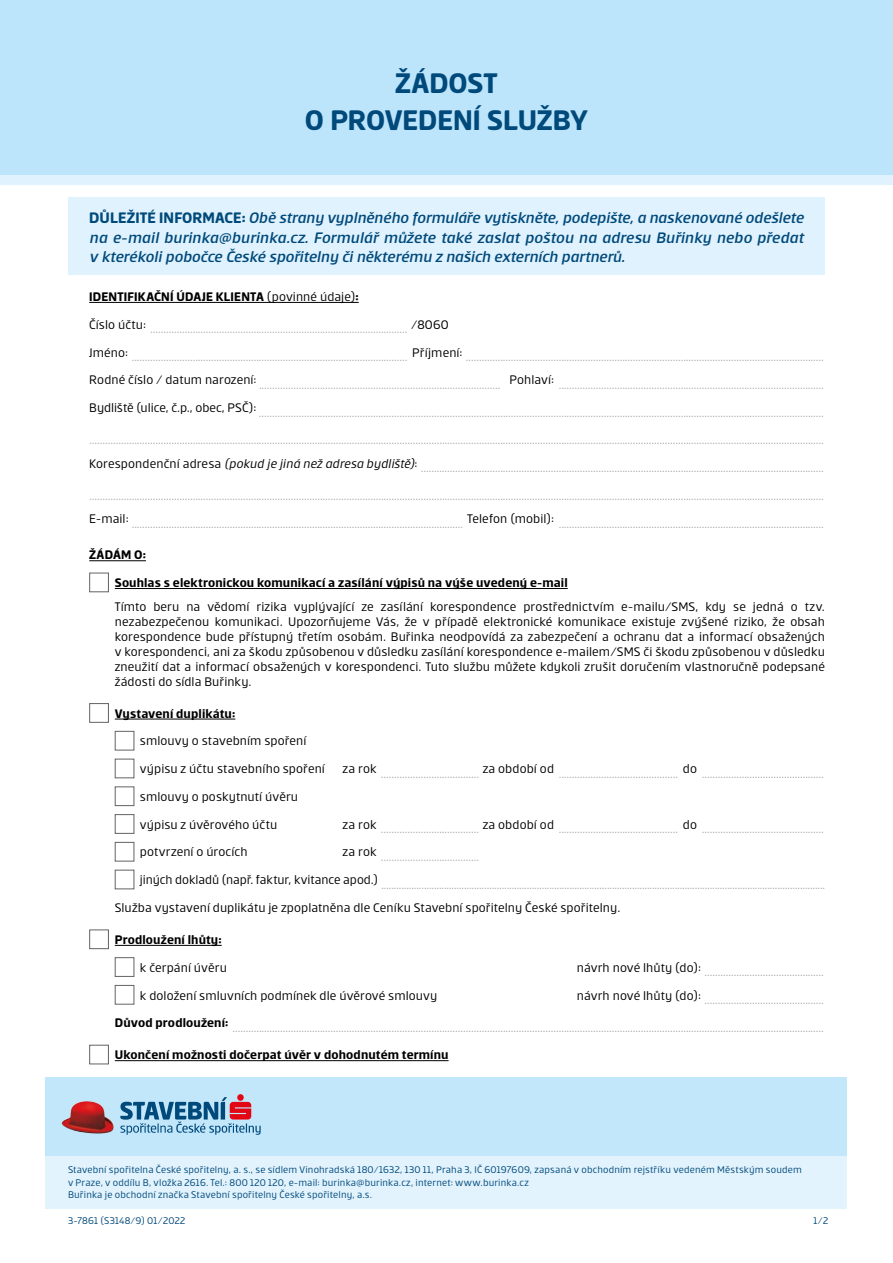
<style>
.page{position:relative;width:893px;height:1263px;background:#fff}
.page>*{position:absolute;margin:0;border:0;box-sizing:border-box;transform-origin:0 0}
.t1{font:700 30.75px/36.9px "Erste";letter-spacing:-.005em;color:#00497b;text-align:center}
.t2{font:italic 500 16.5px/19.8px "Erste";letter-spacing:-.005em;color:#00497b;text-align:justify}
.t3{font:13.5px/15px "Erste";letter-spacing:.005em;color:#000;text-align:justify}
.t4{font:700 13.5px "Erste";letter-spacing:.01em;color:#000}
.t5{font:12px "Erste";color:#9d9d9c}
.t6{font:10.5px "Erste";letter-spacing:.015em;color:#00497b}
.s1{font-weight:700;font-style:normal}
.s2{font-weight:400}
</style>
<div class="page">
<div style="left:68px;top:198px;width:757px;height:77px;background:#dff2fd"></div>
<div style="left:46px;top:1077px;width:801px;height:78px;background:#bce4fa"></div>
<svg style="left:120px;top:1094px;width:141px;height:41px"></svg>
<img style="left:61px;top:1101px;width:53px;height:33px">
<div style="left:46px;top:1156px;width:801px;height:53px;background:#dff2fd"></div>
<hr style="left:89px;top:302px;width:270px;height:1px;background:#000">
<hr style="left:89px;top:560px;width:57px;height:1px;background:#000">
<hr style="left:115px;top:588px;width:453px;height:1px;background:#000">
<hr style="left:115px;top:719px;width:120px;height:1px;background:#000">
<hr style="left:115px;top:945px;width:107px;height:1px;background:#000">
<hr style="left:115px;top:1060px;width:334px;height:1px;background:#000">
<div style="left:89px;top:573px;width:20px;height:19px;border:1px solid #646363"></div>
<div style="left:89px;top:703px;width:20px;height:20px;border:1px solid #646363"></div>
<div style="left:115px;top:731px;width:19px;height:19px;border:1px solid #646363"></div>
<div style="left:115px;top:759px;width:19px;height:19px;border:1px solid #646363"></div>
<div style="left:115px;top:786px;width:19px;height:20px;border:1px solid #646363"></div>
<div style="left:115px;top:814px;width:19px;height:20px;border:1px solid #646363"></div>
<div style="left:115px;top:842px;width:19px;height:19px;border:1px solid #646363"></div>
<div style="left:115px;top:870px;width:19px;height:19px;border:1px solid #646363"></div>
<div style="left:89px;top:929px;width:20px;height:20px;border:1px solid #646363"></div>
<div style="left:115px;top:957px;width:19px;height:20px;border:1px solid #646363"></div>
<div style="left:115px;top:985px;width:19px;height:19px;border:1px solid #646363"></div>
<div style="left:89px;top:1045px;width:20px;height:19px;border:1px solid #646363"></div>
<div style="left:0;top:167px;width:893px;height:17px;background:#dff2fd"></div>
<div style="left:0;top:0;width:893px;height:175px;background:#bce4fa"></div>
<p class="t1" style="left:305px;top:65px;width:285px">ŽÁDOST<br>O PROVEDENÍ SLUŽBY</p>
<p class="t2" style="left:89px;top:207px;width:716px"><span class="s1">DŮLEŽITÉ INFORMACE:</span> Obě strany vyplněného formuláře vytiskněte, podepište, a naskenované odešlete na e-mail burinka@burinka.cz. Formulář můžete také zaslat poštou na adresu Buřinky nebo předat v kterékoli pobočce České spořitelny či některému z našich externích partnerů.</p>
<p class="t4" style="left:89px;top:290px;width:271px">IDENTIFIKAČNÍ ÚDAJE KLIENTA <span class="s2">(povinné údaje)</span>:</p>
<p class="t5" style="left:89px;top:323px;width:361px"><sup>Číslo</sup> <sup>účtu:</sup> ................................................................................................. <sup>/8060</sup></p>
<p class="t5" style="left:89px;top:351px;width:736px"><sup>Jméno:</sup> ........................................................................................................ <sup>Příjmení:</sup> .......................................................................................................................................</p>
<p class="t5" style="left:89px;top:379px;width:736px"><sup>Rodné</sup> <sup>číslo</sup> <sup>/</sup> <sup>datum</sup> <sup>narození:</sup> ........................................................................................... <sup>Pohlaví:</sup> ....................................................................................................</p>
<p class="t5" style="left:89px;top:407px;width:736px"><sup>Bydliště</sup> <sup>(ulice,</sup> <sup>č.p.,</sup> <sup>obec,</sup> <sup>PSČ):</sup> .....................................................................................................................................................................................................................</p>
<p class="t5" style="left:89px;top:434px;width:736px">.....................................................................................................................................................................................................................................................................................</p>
<p class="t5" style="left:89px;top:462px;width:736px"><sup>Korespondenční</sup> <sup>adresa</sup> <sup>(pokud</sup> <sup>je</sup> <sup>jiná</sup> <sup>než</sup> <sup>adresa</sup> <sup>bydliště)</sup><sup>:</sup> ........................................................................................................................................................</p>
<p class="t5" style="left:89px;top:490px;width:736px">.....................................................................................................................................................................................................................................................................................</p>
<p class="t5" style="left:89px;top:518px;width:736px"><sup>E-mail:</sup> ............................................................................................................................. <sup>Telefon</sup> <sup>(mobil):</sup> ....................................................................................................</p>
<p class="t4" style="left:89px;top:548px;width:58px">ŽÁDÁM O:</p>
<p class="t4" style="left:115px;top:576px;width:454px">Souhlas s elektronickou komunikací a zasílání výpisů na výše uvedený e-mail</p>
<p class="t3" style="left:115px;top:599px;width:712px">Tímto beru na vědomí rizika vyplývající ze zasílání korespondence prostřednictvím e-mailu/SMS, kdy se jedná o tzv. nezabezpečenou komunikaci. Upozorňujeme Vás, že v případě elektronické komunikace existuje zvýšené riziko, že obsah korespondence bude přístupný třetím osobám. Buřinka neodpovídá za zabezpečení a ochranu dat a informací obsažených v korespondenci, ani za škodu způsobenou v důsledku zasílání korespondence e-mailem/SMS či škodu způsobenou v důsledku zneužití dat a informací obsažených v korespondenci. Tuto službu můžete kdykoli zrušit doručením vlastnoručně podepsané žádosti do sídla Buřinky.</p>
<p class="t4" style="left:115px;top:706px;width:122px">Vystavení duplikátu:</p>
<p class="t3" style="left:140px;top:733px;width:168px">smlouvy o stavebním spoření</p>
<p class="t3" style="left:140px;top:761px;width:187px">výpisu z účtu stavebního spoření</p>
<p class="t5" style="left:343px;top:768px;width:483px"><sup>za</sup> <sup>rok</sup> ..................................... <sup>za</sup> <sup>období</sup> <sup>od</sup> ............................................. <sup>do</sup> ..............................................</p>
<p class="t3" style="left:140px;top:789px;width:160px">smlouvy o poskytnutí úvěru</p>
<p class="t3" style="left:140px;top:817px;width:139px">výpisu z úvěrového účtu</p>
<p class="t5" style="left:343px;top:823px;width:483px"><sup>za</sup> <sup>rok</sup> ..................................... <sup>za</sup> <sup>období</sup> <sup>od</sup> ............................................. <sup>do</sup> ..............................................</p>
<p class="t3" style="left:140px;top:844px;width:109px">potvrzení o úrocích</p>
<p class="t5" style="left:343px;top:851px;width:138px"><sup>za</sup> <sup>rok</sup> .....................................</p>
<p class="t5" style="left:140px;top:879px;width:687px"><sup>jiných</sup> <sup>dokladů</sup> <sup>(např.</sup> <sup>faktur,</sup> <sup>kvitance</sup> <sup>apod.)</sup> .................................................................................................................................................................................</p>
<p class="t3" style="left:115px;top:900px;width:507px">Služba vystavení duplikátu je zpoplatněna dle Ceníku Stavební spořitelny České spořitelny.</p>
<p class="t4" style="left:115px;top:933px;width:108px">Prodloužení lhůty:</p>
<p class="t3" style="left:140px;top:960px;width:88px">k čerpání úvěru</p>
<p class="t5" style="left:577px;top:966px;width:249px"><sup>návrh</sup> <sup>nové</sup> <sup>lhůty</sup> <sup>(do):</sup> .............................................</p>
<p class="t3" style="left:140px;top:987px;width:299px">k doložení smluvních podmínek dle úvěrové smlouvy</p>
<p class="t5" style="left:577px;top:994px;width:249px"><sup>návrh</sup> <sup>nové</sup> <sup>lhůty</sup> <sup>(do):</sup> .............................................</p>
<p class="t5" style="left:115px;top:1022px;width:711px"><sup>Důvod</sup> <sup>prodloužení:</sup> ...............................................................................................................................................................................................................................</p>
<p class="t4" style="left:115px;top:1048px;width:335px">Ukončení možnosti dočerpat úvěr v dohodnutém termínu</p>
<p class="t6" style="left:68px;top:1164px;width:735px">Stavební spořitelna České spořitelny, a. s., se sídlem Vinohradská 180/1632, 130 11, Praha 3, IČ 60197609, zapsaná v obchodním rejstříku vedeném Městským soudem</p>
<p class="t6" style="left:68px;top:1177px;width:462px">v Praze, v oddílu B, vložka 2616. Tel.: 800 120 120, e-mail: burinka@burinka.cz, internet: www.burinka.cz</p>
<p class="t6" style="left:68px;top:1190px;width:306px">Buřinka je obchodní značka Stavební spořitelny České spořitelny, a.s.</p>
<p class="t6" style="left:68px;top:1215px;width:119px">3-7861 (S3148/9) 01/2022</p>
<p class="t6" style="left:813px;top:1215px;width:16px">1/2</p>
</div>
